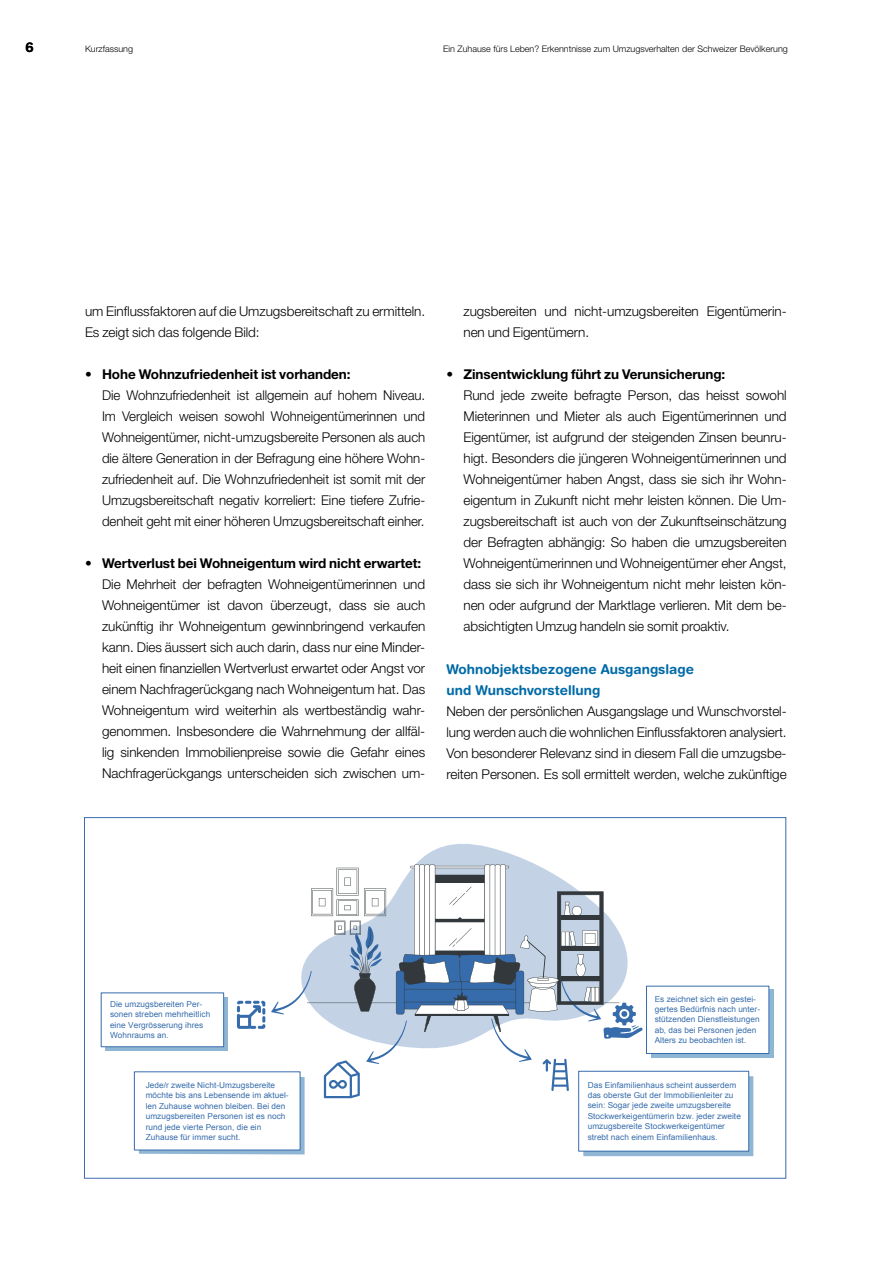
<style>
.page{position:relative;width:893px;height:1263px;background:#fff}
.page>*{position:absolute;margin:0;border:0;box-sizing:border-box;transform-origin:0 0}
.t1{font:300 13.5px/21px "Helvetica Neue LT Std";letter-spacing:-.005em;color:#000}
.t2{font:700 13.5px/21px "Helvetica Rounded LT Std";color:#006aa7}
.t3{font:700 13.5px "Helvetica Rounded LT Std";color:#000}
.t4{font:300 9px "Helvetica Neue LT Std";color:#000}
.t5{font:8.25px/10.5px "Arial";letter-spacing:.005em;color:#366cab}
.s1{font-weight:700}
</style>
<div class="page">
<svg style="left:106px;top:1047px;width:33px;height:4px"></svg>
<svg style="left:753px;top:990px;width:20px;height:68px"></svg>
<div style="left:101px;top:992px;width:123px;height:55px;border:1px solid #366cab"></div>
<div style="left:646px;top:986px;width:123px;height:67px;background:#fff"></div>
<svg style="left:416px;top:844px;width:118px;height:20px;fill:#c3d3e5"></svg>
<svg style="left:139px;top:864px;width:614px;height:292px"></svg>
<p class="t3" style="left:26px;top:39px;width:10px">6</p>
<p class="t4" style="left:85px;top:43px;width:49px">Kurzfassung</p>
<p class="t4" style="left:443px;top:43px;width:346px">Ein Zuhause fürs Leben? Erkenntnisse zum Umzugsverhalten der Schweizer Bevölkerung</p>
<p class="t1" style="left:85px;top:301px;width:342px">um Einflussfaktoren auf die Umzugsbereitschaft zu ermitteln.<br>Es zeigt sich das folgende Bild:</p>
<p class="t1" style="left:102px;top:364px;width:325px;text-indent:-17px">• <span class="s1">Hohe Wohnzufriedenheit ist vorhanden:<br></span>Die Wohnzufriedenheit ist allgemein auf hohem Niveau.<br>Im Vergleich weisen sowohl Wohneigentümerinnen und Wohneigentümer, nicht-umzugsbereite Personen als auch die ältere Generation in der Befragung eine höhere Wohn&shy;zufriedenheit auf. Die Wohnzufriedenheit ist somit mit der Umzugsbereitschaft negativ korreliert: Eine tiefere Zufrie&shy;denheit geht mit einer höheren Umzugsbereitschaft einher.</p>
<p class="t1" style="left:102px;top:553px;width:325px;text-indent:-17px">• <span class="s1">Wertverlust bei Wohneigentum wird nicht erwartet:<br></span>Die Mehrheit der befragten Wohneigentümerinnen und Wohneigentümer ist davon überzeugt, dass sie auch zukünftig ihr Wohneigentum gewinnbringend verkaufen kann. Dies äussert sich auch darin, dass nur eine Minder&shy;heit einen finanziellen Wertverlust erwartet oder Angst vor einem Nachfragerückgang nach Wohneigentum hat. Das Wohneigentum wird weiterhin als wertbeständig wahr&shy;genommen. Insbesondere die Wahrnehmung der allfäl&shy;lig sinkenden Immobilienpreise sowie die Gefahr eines Nachfragerückgangs unterscheiden sich zwischen um-</p>
<p class="t1" style="left:463px;top:301px;width:325px">zugsbereiten und nicht-umzugsbereiten Eigentümerin&shy;nen und Eigentümern.</p>
<p class="t1" style="left:463px;top:364px;width:325px;text-indent:-17px">• <span class="s1">Zinsentwicklung führt zu Verunsicherung:<br></span>Rund jede zweite befragte Person, das heisst sowohl Mieterinnen und Mieter als auch Eigentümerinnen und Eigentümer, ist aufgrund der steigenden Zinsen beunru&shy;higt. Besonders die jüngeren Wohneigentümerinnen und Wohneigentümer haben Angst, dass sie sich ihr Wohn&shy;eigentum in Zukunft nicht mehr leisten können. Die Um&shy;zugsbereitschaft ist auch von der Zukunftseinschätzung der Befragten abhängig: So haben die umzugsbereiten Wohneigentümerinnen und Wohneigentümer eher Angst, dass sie sich ihr Wohneigentum nicht mehr leisten kön&shy;nen oder aufgrund der Marktlage verlieren. Mit dem be&shy;absichtigten Umzug handeln sie somit proaktiv.</p>
<p class="t2" style="left:446px;top:658px;width:249px">Wohnobjektsbezogene Ausgangslage und Wunschvorstellung</p>
<p class="t1" style="left:446px;top:700px;width:342px;text-align:justify">Neben der persönlichen Ausgangslage und Wunschvorstel&shy;lung werden auch die wohnlichen Einflussfaktoren analysiert.<br>Von besonderer Relevanz sind in diesem Fall die umzugsbe&shy;reiten Personen. Es soll ermittelt werden, welche zukünftige</p>
<p class="t5" style="left:110px;top:999px;width:102px">Die umzugsbereiten Per&shy;sonen streben mehrheitlich eine Vergrösserung ihres<br>Wohnraums an.</p>
<p class="t5" style="left:655px;top:993px;width:107px">Es zeichnet sich ein gestei&shy;gertes Bedürfnis nach unter&shy;stützenden Dienstleistungen ab, das bei Personen jeden<br>Alters zu beobachten ist.</p>
<p class="t5" style="left:146px;top:1080px;width:145px">Jede/r zweite Nicht-Umzugsbereite möchte bis ans Lebensende im aktuel&shy;len Zuhause wohnen bleiben. Bei den umzugsbereiten Personen ist es noch rund jede vierte Person, die ein Zuhause für immer sucht.</p>
<p class="t5" style="left:588px;top:1079px;width:155px">Das Einfamilienhaus scheint ausserdem das oberste Gut der Immobilienleiter zu sein: Sogar jede zweite umzugsbereite Stockwerkeigentümerin bzw. jeder zweite umzugsbereite Stockwerkeigentümer strebt nach einem Einfamilienhaus.</p>
</div>
